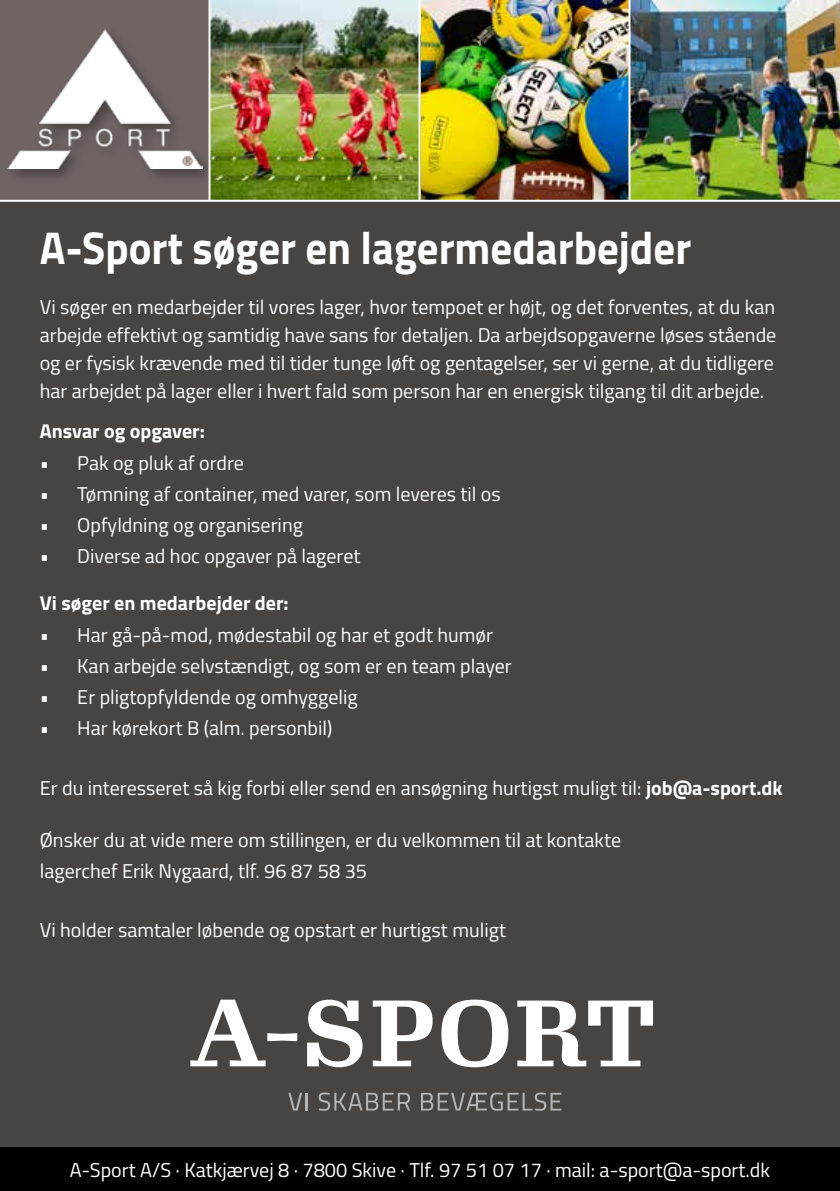
<style>
.page{position:relative;width:840px;height:1191px;background:#fff}
.page>*{position:absolute;margin:0;border:0;box-sizing:border-box;transform-origin:0 0}
.t1{font:700 46px "Cairo";color:#fff;scale:.93 1}
.t2{font:20px/28px "Cairo";color:#fff}
.t3{font:700 20px "Cairo";color:#fff}
.s1{font-weight:700}
</style>
<div class="page">
<div style="left:0;top:0;width:839px;height:1191px;background:#474442"></div>
<div style="left:0;top:1147px;width:839px;height:44px;background:#000"></div>
<img style="left:210px;top:0;width:629px;height:200px">
<div style="left:0;top:0;width:210px;height:200px;background:#6e6563"></div>
<div style="left:3px;top:26px;width:207px;height:159px;background:#000;opacity:.35"></div>
<img style="left:7px;top:30px;width:195px;height:139px">
<svg style="left:190px;top:999px;width:107px;height:67px"></svg>
<svg style="left:307px;top:999px;width:55px;height:68px"></svg>
<svg style="left:372px;top:1000px;width:60px;height:66px"></svg>
<svg style="left:441px;top:999px;width:67px;height:68px"></svg>
<svg style="left:517px;top:1000px;width:135px;height:66px"></svg>
<svg style="left:288px;top:1092px;width:14px;height:18px"></svg>
<hr style="left:305px;top:1092px;width:3px;height:18px;background:#b5b6b8">
<svg style="left:318px;top:1092px;width:92px;height:18px"></svg>
<svg style="left:421px;top:1092px;width:140px;height:18px"></svg>
<hr style="left:208px;top:0;width:2px;height:200px;background:#fff">
<hr style="left:418px;top:0;width:2px;height:200px;background:#fff">
<hr style="left:628px;top:0;width:2px;height:200px;background:#fff">
<hr style="left:0;top:200px;width:839px;height:2px;background:#fff">
<h1 class="t1" style="left:40px;top:210px;width:701px">A-Sport søger en lagermedarbejder</h1>
<p class="t2" style="left:40px;top:293px;width:737px">Vi søger en medarbejder til vores lager, hvor tempoet er højt, og det forventes, at du kan arbejde effektivt og samtidig have sans for detaljen. Da arbejdsopgaverne løses stående og er fysisk krævende med til tider tunge løft og gentagelser, ser vi gerne, at du tidligere har arbejdet på lager eller i hvert fald som person har en energisk tilgang til dit arbejde.</p>
<p class="t3" style="left:40px;top:415px;width:166px">Ansvar og opgaver:</p>
<p class="t2" style="left:40px;top:449px;width:205px">• Pak og pluk af ordre</p>
<p class="t2" style="left:40px;top:480px;width:462px">• Tømning af container, med varer, som leveres til os</p>
<p class="t2" style="left:40px;top:511px;width:265px">• Opfyldning og organisering</p>
<p class="t2" style="left:40px;top:542px;width:322px">• Diverse ad hoc opgaver på lageret</p>
<p class="t3" style="left:40px;top:587px;width:250px">Vi søger en medarbejder der:</p>
<p class="t2" style="left:40px;top:620px;width:454px">• Har gå-på-mod, mødestabil og har et godt humør</p>
<p class="t2" style="left:40px;top:652px;width:473px">• Kan arbejde selvstændigt, og som er en team player</p>
<p class="t2" style="left:40px;top:683px;width:319px">• Er pligtopfyldende og omhyggelig</p>
<p class="t2" style="left:40px;top:714px;width:294px">• Har kørekort B (alm. personbil)</p>
<p class="t2" style="left:40px;top:773px;width:744px">Er du interesseret så kig forbi eller send en ansøgning hurtigst muligt til: <span class="s1">job@a-sport.dk</span></p>
<p class="t2" style="left:40px;top:824px;width:582px;line-height:31.2px">Ønsker du at vide mere om stillingen, er du velkommen til at kontakte lagerchef Erik Nygaard, tlf. 96 87 58 35</p>
<p class="t2" style="left:40px;top:916px;width:467px">Vi holder samtaler løbende og opstart er hurtigst muligt</p>
<p class="t2" style="left:70px;top:1155px;width:701px">A-Sport A/S · Katkjærvej 8 · 7800 Skive · Tlf. 97 51 07 17 · mail: a-sport@a-sport.dk</p>
</div>
